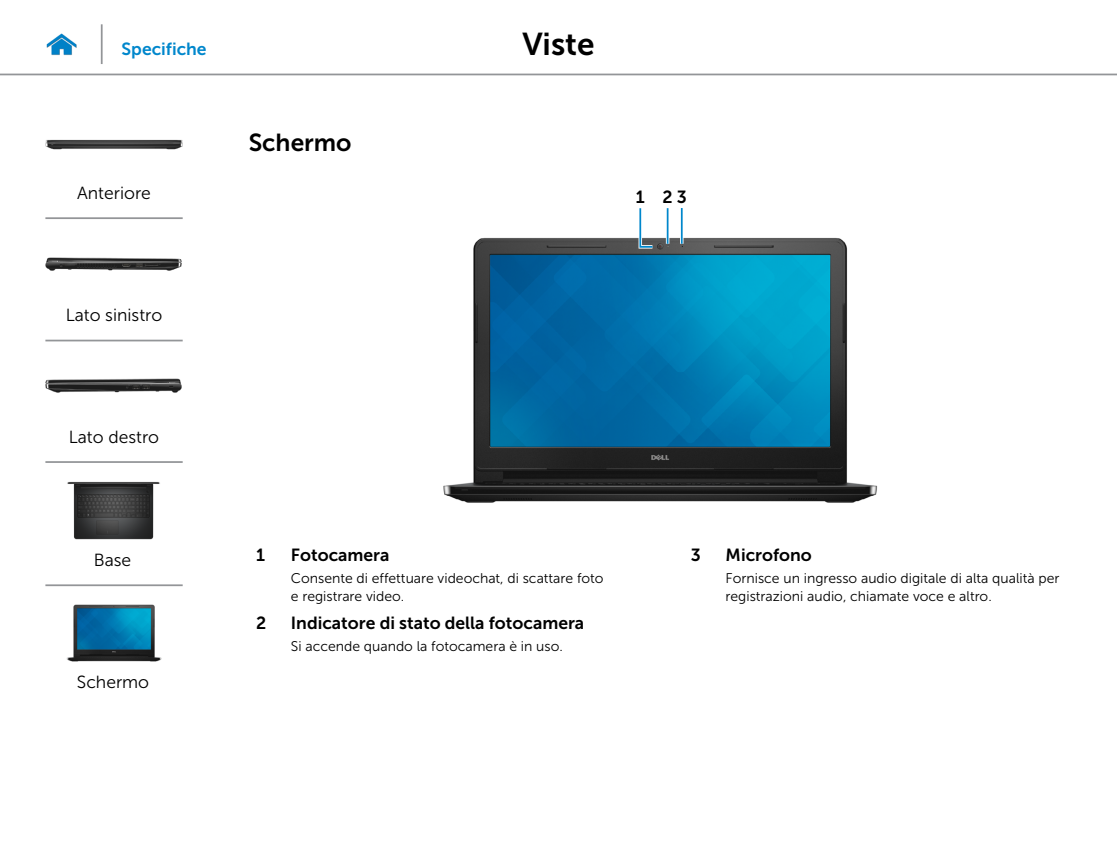
<style>
.page{position:relative;width:1117px;height:844px;background:#fff}
.page>*{position:absolute;margin:0;border:0;box-sizing:border-box;transform-origin:0 0}
.t1{font:31.5px "Museo Sans For Dell 700";color:#000}
.Head2{font:24.5px "Museo Sans For Dell 700";color:#000}
.Callout_Head{font:17.5px "Museo Sans For Dell 700";color:#000}
.t2{font:17.5px "Museo Sans For Dell 300";color:#000}
.t3{font:17.5px "Museo Sans For Dell 700";color:#0087cc}
.Callout-L{font:17.5px "Museo Sans For Dell 700";color:#000}
.Callout_description{font:14px/17.5px "Museo Sans For Dell 300";color:#000}
</style>
<div class="page">
<hr style="left:0;top:74px;width:1116px;height:1px;background:#939598">
<img style="left:46px;top:33px;width:31px;height:23px">
<img style="left:443px;top:237px;width:435px;height:266px">
<svg style="left:665px;top:208px;width:4px;height:36px"></svg>
<hr style="left:666px;top:208px;width:2px;height:36px;background:#0087cc">
<hr style="left:680px;top:208px;width:3px;height:36px;background:#fff">
<hr style="left:680px;top:208px;width:2px;height:36px;background:#0087cc">
<svg style="left:636px;top:208px;width:19px;height:42px"></svg>
<hr style="left:101px;top:24px;width:2px;height:40px;background:#939598">
<img style="left:45px;top:140px;width:137px;height:9px">
<img style="left:45px;top:257px;width:137px;height:14px">
<img style="left:45px;top:378px;width:137px;height:15px">
<img style="left:67px;top:481px;width:93px;height:58px">
<img style="left:67px;top:604px;width:94px;height:57px">
<hr style="left:45px;top:217px;width:138px;height:2px;background:#939598">
<hr style="left:45px;top:339px;width:138px;height:2px;background:#939598">
<hr style="left:45px;top:461px;width:138px;height:2px;background:#939598">
<hr style="left:45px;top:584px;width:138px;height:2px;background:#939598">
<p class="t3" style="left:122px;top:39px;width:86px">Specifiche</p>
<h1 class="t1" style="left:522px;top:26px;width:74px">Viste</h1>
<p class="t2" style="left:77px;top:183px;width:75px">Anteriore</p>
<p class="t2" style="left:66px;top:305px;width:98px">Lato sinistro</p>
<p class="Head2" style="left:249px;top:128px;width:104px">Schermo</p>
<p class="Callout-L" style="left:636px;top:187px;width:10px">1</p>
<p class="Callout-L" style="left:662px;top:187px;width:26px">23</p>
<p class="t2" style="left:69px;top:428px;width:92px">Lato destro</p>
<p class="t2" style="left:94px;top:550px;width:39px">Base</p>
<p class="t2" style="left:77px;top:672px;width:74px">Schermo</p>
<p class="Callout_Head" style="left:256px;top:544px;width:10px">1</p>
<p class="Callout_Head" style="left:291px;top:544px;width:100px">Fotocamera</p>
<p class="Callout_description" style="left:291px;top:569px;width:314px">Consente di effettuare videochat, di scattare foto e registrare video.</p>
<p class="Callout_Head" style="left:256px;top:612px;width:12px">2</p>
<p class="Callout_Head" style="left:291px;top:612px;width:295px">Indicatore di stato della fotocamera</p>
<p class="Callout_description" style="left:291px;top:637px;width:273px">Si accende quando la fotocamera è in uso.</p>
<p class="Callout_Head" style="left:690px;top:544px;width:12px">3</p>
<p class="Callout_Head" style="left:725px;top:544px;width:88px">Microfono</p>
<p class="Callout_description" style="left:725px;top:569px;width:335px">Fornisce un ingresso audio digitale di alta qualità per registrazioni audio, chiamate voce e altro.</p>
</div>
